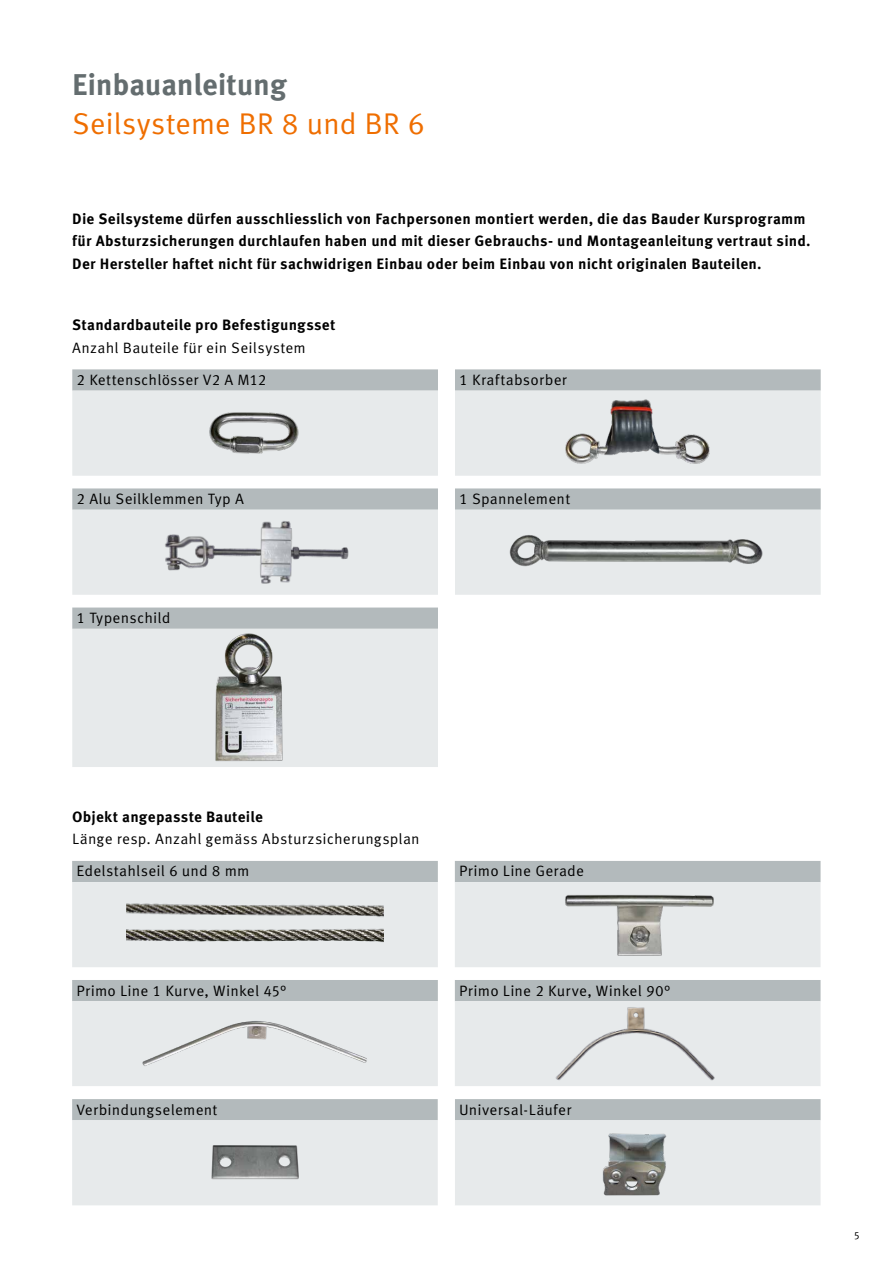
<style>
.page{position:relative;width:893px;height:1263px;background:#fff}
.page>*{position:absolute;margin:0;border:0;box-sizing:border-box;transform-origin:0 0}
.t1{font:30px "Meta Correspondence Pro";letter-spacing:-.01em;color:#ef6e00}
.t2{font:700 30px "Meta Correspondence Pro";letter-spacing:-.01em;color:#646d6f}
.t3{font:700 15px/22.5px "Meta Correspondence Pro";letter-spacing:.01em;color:#000}
.t4{font:15px "Meta Correspondence Pro";letter-spacing:.01em;color:#000}
.t5{font:10.5px "Meta Correspondence Pro";color:#000}
</style>
<div class="page">
<svg style="left:72px;top:369px;width:749px;height:22px;background:#b7bec0"></svg>
<svg style="left:72px;top:391px;width:749px;height:376px;fill:#e7eaeb"></svg>
<img style="left:208px;top:412px;width:93px;height:43px">
<img style="left:565px;top:399px;width:146px;height:67px">
<img style="left:152px;top:520px;width:206px;height:65px">
<img style="left:506px;top:529px;width:259px;height:44px">
<img style="left:215px;top:633px;width:79px;height:130px">
<div style="left:72px;top:861px;width:748px;height:21px;background:#b3babc"></div>
<svg style="left:72px;top:882px;width:748px;height:204px;background:#e2e5e6"></svg>
<svg style="left:72px;top:1099px;width:748px;height:106px;background:#dce0e1"></svg>
<img style="left:126px;top:901px;width:258px;height:22px">
<img style="left:126px;top:923px;width:258px;height:26px">
<img style="left:559px;top:891px;width:157px;height:68px">
<img style="left:140px;top:1017px;width:230px;height:54px">
<img style="left:553px;top:1006px;width:170px;height:77px">
<img style="left:209px;top:1144px;width:92px;height:38px">
<img style="left:591px;top:1127px;width:90px;height:72px">
<h1 class="t2" style="left:72px;top:61px;width:216px">Einbauanleitung</h1>
<h1 class="t1" style="left:72px;top:101px;width:354px">Seilsysteme BR 8 und BR 6</h1>
<p class="t3" style="left:72px;top:206px;width:740px">Die Seilsysteme dürfen ausschliesslich von Fachpersonen montiert werden, die das Bauder Kursprogramm für Absturzsicherungen durchlaufen haben und mit dieser Gebrauchs- und Montageanleitung vertraut sind.<br>Der Hersteller haftet nicht für sachwidrigen Einbau oder beim Einbau von nicht originalen Bauteilen.</p>
<p class="t3" style="left:72px;top:313px;width:265px">Standardbauteile pro Befestigungsset</p>
<p class="t4" style="left:72px;top:336px;width:235px">Anzahl Bauteile für ein Seilsystem</p>
<p class="t4" style="left:77px;top:368px;width:192px">2 Kettenschlösser V2 A M12</p>
<p class="t4" style="left:459px;top:368px;width:109px">1 Kraftabsorber</p>
<p class="t4" style="left:77px;top:487px;width:169px">2 Alu Seilklemmen Typ A</p>
<p class="t4" style="left:459px;top:487px;width:113px">1 Spannelement</p>
<p class="t4" style="left:77px;top:606px;width:95px">1 Typenschild</p>
<p class="t3" style="left:72px;top:804px;width:192px">Objekt angepasste Bauteile</p>
<p class="t4" style="left:72px;top:827px;width:349px">Länge resp. Anzahl gemäss Absturzsicherungsplan</p>
<p class="t4" style="left:76px;top:860px;width:175px">Edelstahlseil 6 und 8 mm</p>
<p class="t4" style="left:459px;top:860px;width:126px">Primo Line Gerade</p>
<p class="t4" style="left:76px;top:979px;width:212px">Primo Line 1 Kurve, Winkel 45°</p>
<p class="t4" style="left:459px;top:979px;width:213px">Primo Line 2 Kurve, Winkel 90°</p>
<p class="t4" style="left:76px;top:1098px;width:143px">Verbindungselement</p>
<p class="t4" style="left:459px;top:1099px;width:114px">Universal-Läufer</p>
<p class="t5" style="left:854px;top:1228px;width:8px">5</p>
</div>
